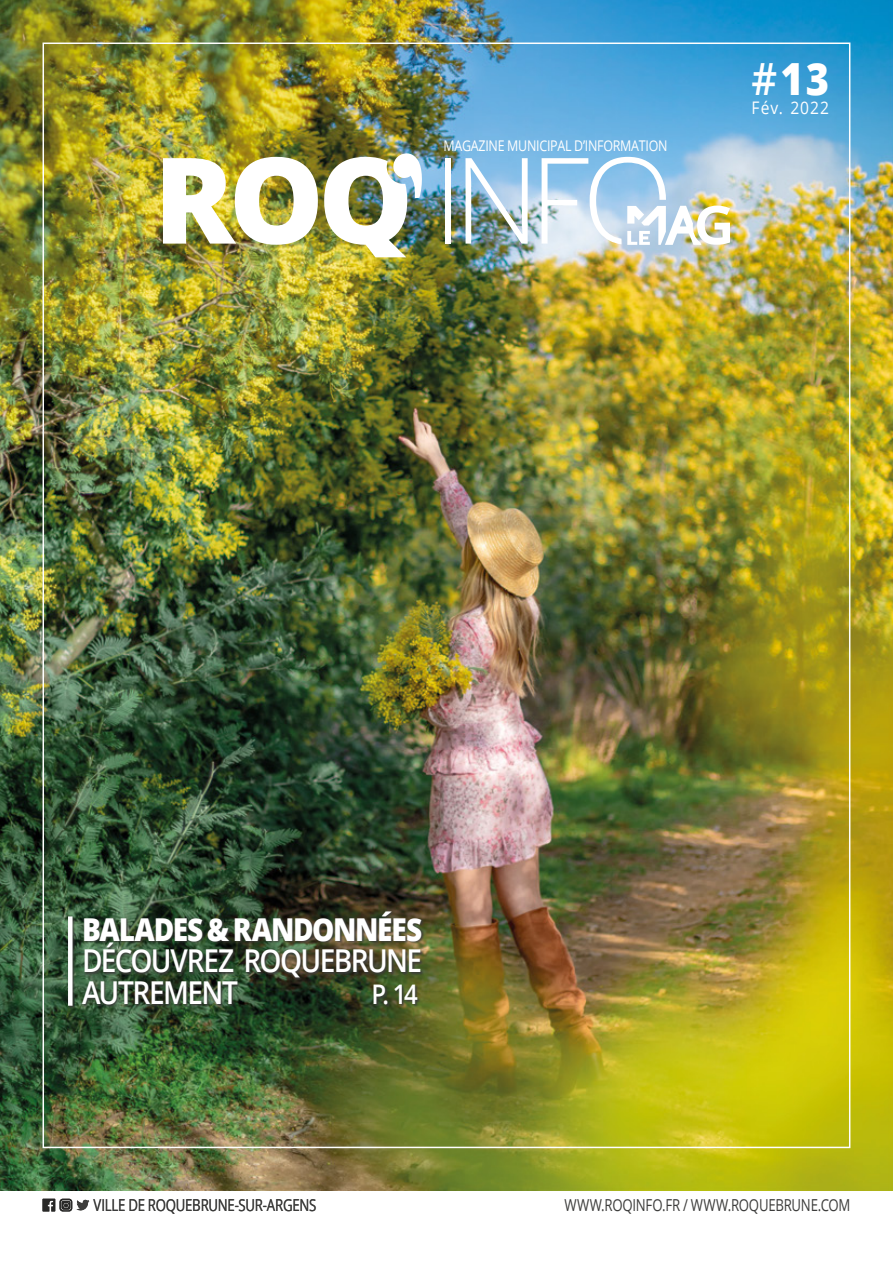
<style>
.page{position:relative;width:893px;height:1263px;background:#fff}
.page>*{position:absolute;margin:0;border:0;box-sizing:border-box;transform-origin:0 0}
.t1{font:800 44.4px "Open Sans";color:#fff;scale:.9 1}
.t2{font:600 31.5px/31.5px "Open Sans";letter-spacing:-.055em;color:#fff;scale:.89 1}
.t3{font:800 31.5px "Open Sans";letter-spacing:-.04em;color:#fff;scale:.89 1}
.t4{font:600 27px "Open Sans";color:#fff;scale:.89 1}
.t5{font:17.4px "Open Sans";letter-spacing:.07em;color:#fff;scale:.9 1}
.t6{font:16.5px "Open Sans";letter-spacing:-.02em;color:#3c3c3b;scale:.8 1}
.t7{font:14.7px "Open Sans";letter-spacing:-.02em;color:#fff;scale:.85 1}
.s1{font-weight:600}
</style>
<div class="page">
<img style="left:0;top:0;width:893px;height:1191px">
<svg style="left:43px;top:1199px;width:46px;height:12px"></svg>
<div style="left:82px;top:911px;width:343px;height:96px;background:#3c3c3b;opacity:.9"></div>
<div style="left:67px;top:916px;width:9px;height:93px;background:#3c3c3b;opacity:.9"></div>
<div style="left:68px;top:916px;width:5px;height:90px;background:#fff"></div>
<img style="left:163px;top:157px;width:155px;height:88px">
<div style="left:445px;top:158px;width:6px;height:86px;background:#fff"></div>
<img style="left:465px;top:158px;width:63px;height:86px">
<svg style="left:542px;top:157px;width:188px;height:88px"></svg>
<img style="left:324px;top:152px;width:99px;height:105px">
<p class="t7" style="left:443px;top:136px;width:265px">MAGAZINE MUNICIPAL D’INFORMATION</p>
<p class="t1" style="left:751px;top:46px;width:88px"><span class="s1">#</span>13</p>
<p class="t5" style="left:751px;top:96px;width:88px">Fév. 2022</p>
<p class="t3" style="left:82px;top:905px;width:384px">BALADES &amp; RANDONNÉES</p>
<p class="t2" style="left:82px;top:944px;width:384px">DÉCOUVREZ ROQUEBRUNE<br>AUTREMENT</p>
<p class="t4" style="left:372px;top:975px;width:54px">P. 14</p>
<p class="t6" style="left:94px;top:1194px;width:280px">VILLE DE ROQUEBRUNE-SUR-ARGENS</p>
<p class="t6" style="left:564px;top:1194px;width:359px">WWW.ROQINFO.FR / WWW.ROQUEBRUNE.COM</p>
</div>
